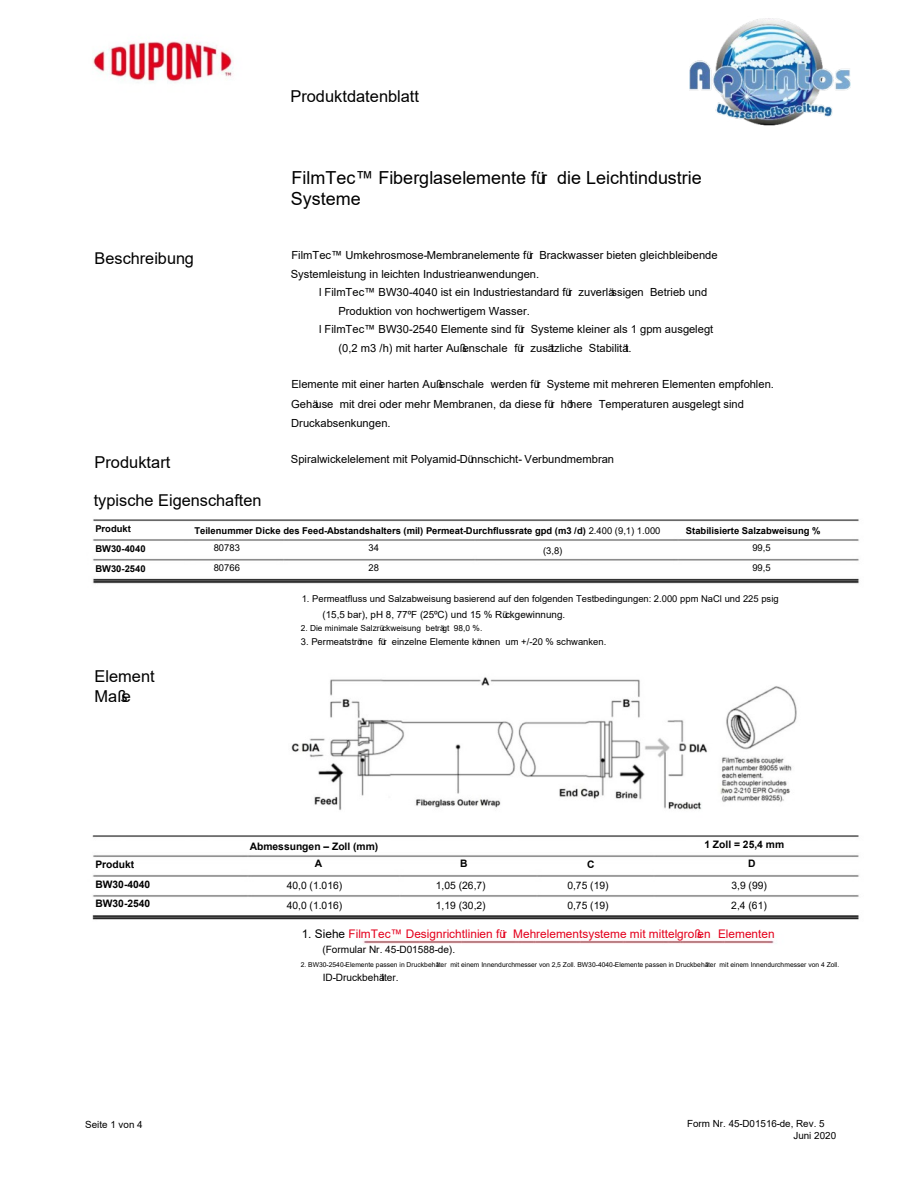
<style>
.page{position:relative;width:918px;height:1188px;background:#fff}
.page>*{position:absolute;margin:0;border:0;box-sizing:border-box;transform-origin:0 0}
.t1{font:18px "Arial";color:#000}
.t2{font:16.35px "Arial";color:#000}
.t3{font:16.2px "Arial";color:#000}
.t4{font:11.85px "Arial";color:#e4001c}
.t5{font:11.1px/19.2px "Arial";color:#000}
.t6{font:10.35px/19.8px "Arial";color:#000}
.t7{font:700 10.35px/19.8px "Arial";color:#000}
.t8{font:10.05px "Arial";color:#000}
.t9{font:9.9px "Arial";color:#000}
.t10{font:9.45px "Arial";color:#000}
.t11{font:700 9.45px/20px "Arial";color:#000}
.t12{font:8.4px "Arial";color:#000}
.t13{font:6.75px "Arial";color:#000}
.s1{font-weight:400}
.s2{color:#000}
</style>
<div class="page">
<img style="left:92px;top:41px;width:767px;height:903px">
<div style="left:644px;top:17px;width:251px;height:125px;background:#fff"></div>
<img style="left:689px;top:17px;width:161px;height:109px">
<h2 class="t2" style="left:290px;top:90px;width:130px">Produktdatenblatt</h2>
<h1 class="t1" style="left:292px;top:171px;width:412px">FilmTec™ Fiberglaselemente für die Leichtindustrie</h1>
<h3 class="t3" style="left:95px;top:252px;width:101px">Beschreibung</h3>
<h2 class="t2" style="left:95px;top:456px;width:77px">Produktart</h2>
<h2 class="t2" style="left:94px;top:494px;width:169px">typische Eigenschaften</h2>
<h1 class="t1" style="left:291px;top:192px;width:71px">Systeme</h1>
<p class="t5" style="left:291px;top:246px;width:428px">FilmTec™ Umkehrosmose-Membranelemente für Brackwasser bieten gleichbleibende</p>
<p class="t5" style="left:291px;top:266px;width:250px">Systemleistung in leichten Industrieanwendungen.</p>
<p class="t5" style="left:338px;top:284px;width:370px;text-indent:-19px">l FilmTec™ BW30-4040 ist ein Industriestandard für zuverlässigen Betrieb und<br>Produktion von hochwertigem Wasser.</p>
<p class="t5" style="left:338px;top:321px;width:376px;text-indent:-19px">l FilmTec™ BW30-2540 Elemente sind für Systeme kleiner als 1 gpm ausgelegt (0,2 m3 /h) mit harter Außenschale für zusätzliche Stabilität.</p>
<p class="t5" style="left:291px;top:376px;width:484px">Elemente mit einer harten Außenschale werden für Systeme mit mehreren Elementen empfohlen.<br>Gehäuse mit drei oder mehr Membranen, da diese für höhere Temperaturen ausgelegt sind</p>
<p class="t5" style="left:291px;top:414px;width:101px">Druckabsenkungen.</p>
<p class="t5" style="left:291px;top:450px;width:325px">Spiralwickelelement mit Polyamid-Dünnschicht- Verbundmembran</p>
<p class="t11" style="left:95px;top:519px;width:37px">Produkt</p>
<p class="t11" style="left:95px;top:539px;width:52px">BW30-4040<br>BW30-2540</p>
<h2 class="t2" style="left:95px;top:670px;width:62px">Element</h2>
<h2 class="t2" style="left:95px;top:690px;width:38px">Maße</h2>
<p class="t11" style="left:214px;top:523px;width:448px;line-height:17px;text-indent:-19px">Teilenummer Dicke des Feed-Abstandshalters (mil) Permeat-Durchflussrate gpd (m3 /d) <span class="s1">2.400 (9,1) 1.000<br>80783</span></p>
<p class="t11" style="left:686px;top:522px;width:136px">Stabilisierte Salzabweisung %</p>
<p class="t10" style="left:369px;top:544px;width:12px">34</p>
<p class="t10" style="left:752px;top:544px;width:20px">99,5</p>
<p class="t10" style="left:543px;top:547px;width:21px">(3,8)</p>
<p class="t10" style="left:214px;top:564px;width:28px">80766</p>
<p class="t10" style="left:368px;top:564px;width:12px">28</p>
<p class="t10" style="left:752px;top:564px;width:20px">99,5</p>
<p class="t10" style="left:302px;top:596px;width:478px">1. Permeatfluss und Salzabweisung basierend auf den folgenden Testbedingungen: 2.000 ppm NaCl und 225 psig</p>
<p class="t9" style="left:322px;top:611px;width:244px">(15,5 bar), pH 8, 77ºF (25ºC) und 15 % Rückgewinnung.</p>
<p class="t12" style="left:301px;top:624px;width:183px">2. Die minimale Salzrückweisung beträgt 98,0 %.</p>
<p class="t10" style="left:301px;top:638px;width:307px">3. Permeatströme für einzelne Elemente können um +/-20 % schwanken.</p>
<p class="t7" style="left:95px;top:855px;width:40px">Produkt</p>
<p class="t7" style="left:95px;top:875px;width:56px">BW30-4040<br>BW30-2540</p>
<p class="t7" style="left:250px;top:838px;width:130px">Abmessungen – Zoll (mm)</p>
<p class="t6" style="left:287px;top:877px;width:57px">40,0 (1.016)<br>40,0 (1.016)</p>
<p class="t7" style="left:315px;top:855px;width:9px">A</p>
<p class="t7" style="left:704px;top:835px;width:81px">1 Zoll = 25,4 mm</p>
<p class="t7" style="left:460px;top:855px;width:9px">B</p>
<p class="t7" style="left:748px;top:855px;width:9px">D</p>
<p class="t6" style="left:731px;top:877px;width:37px">3,9 (99)</p>
<p class="t7" style="left:587px;top:855px;width:9px">C</p>
<p class="t6" style="left:567px;top:877px;width:43px">0,75 (19)<br>0,75 (19)</p>
<p class="t6" style="left:436px;top:877px;width:51px">1,05 (26,7)<br>1,19 (30,2)</p>
<p class="t6" style="left:731px;top:897px;width:37px">2,4 (61)</p>
<p class="t4" style="left:302px;top:929px;width:475px"><span class="s2">1. Siehe</span> FilmTec™ Designrichtlinien für Mehrelementsysteme mit mittelgroßen Elementen</p>
<p class="t8" style="left:322px;top:946px;width:134px">(Formular Nr. 45-D01588-de).</p>
<p class="t13" style="left:301px;top:962px;width:540px">2. BW30-2540-Elemente passen in Druckbehälter mit einem Innendurchmesser von 2,5 Zoll. BW30-4040-Elemente passen in Druckbehälter mit einem Innendurchmesser von 4 Zoll.</p>
<p class="t8" style="left:323px;top:974px;width:77px">ID-Druckbehälter.</p>
<p class="t9" style="left:85px;top:1121px;width:59px">Seite 1 von 4</p>
<p class="t9" style="left:687px;top:1120px;width:139px">Form Nr. 45-D01516-de, Rev. 5</p>
<p class="t9" style="left:793px;top:1132px;width:44px">Juni 2020</p>
</div>
